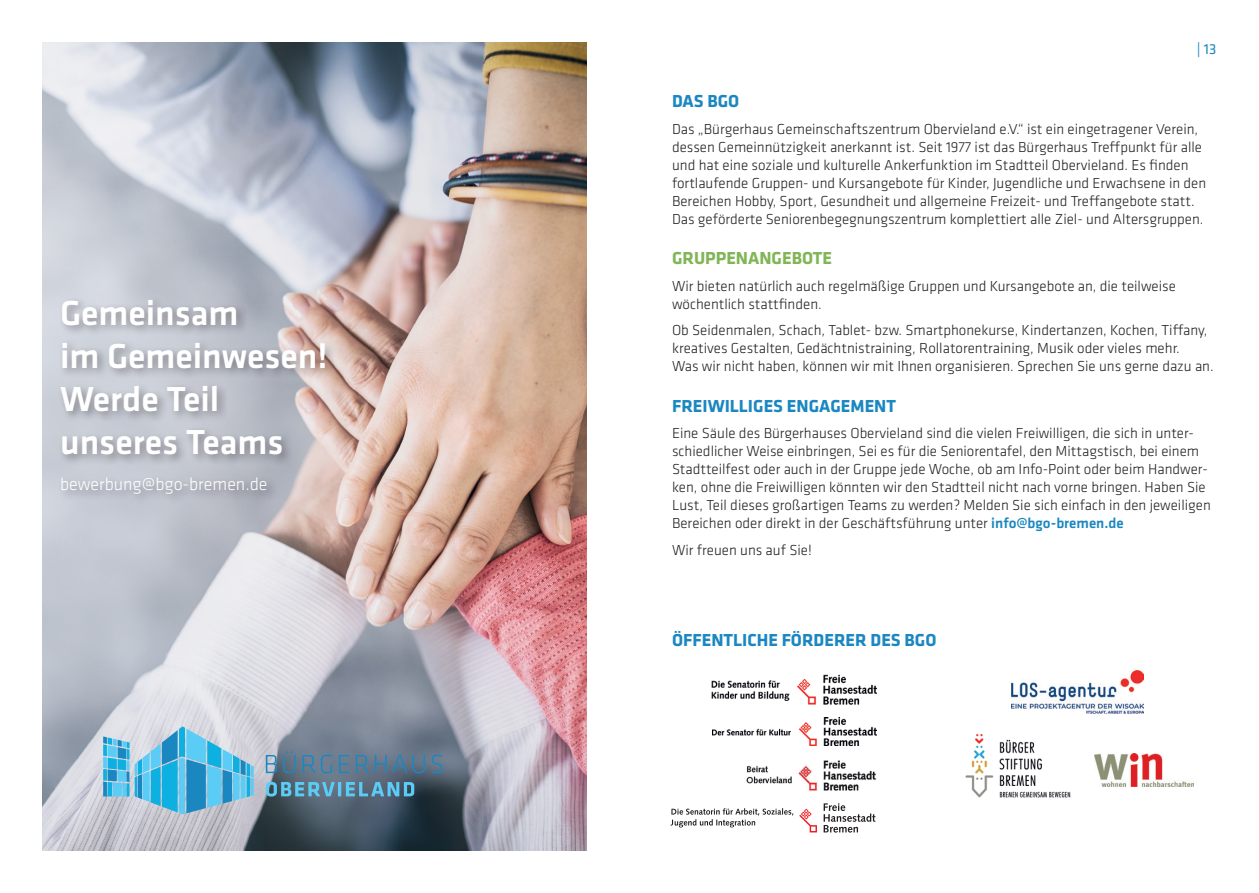
<style>
.page{position:relative;width:1259px;height:893px;background:#fff}
.page>*{position:absolute;margin:0;border:0;box-sizing:border-box;transform-origin:0 0}
.t1{font:500 36px "Klavika";color:#fff}
.t2{font:700 18px "Klavika";color:#1b87c1}
.t3{font:300 18px "Klavika";color:#fff}
.t4{font:700 18px "Klavika";color:#80b655}
.t5{font:300 15px/18px "Klavika";color:#231f20}
.t6{font:15px "Klavika";color:#1b87c1}
.s1{font-weight:500;color:#1b87c1}
</style>
<div class="page">
<img style="left:43px;top:43px;width:544px;height:807px">
<img style="left:1094px;top:754px;width:99px;height:33px">
<img style="left:746px;top:760px;width:131px;height:31px">
<img style="left:712px;top:717px;width:164px;height:29px">
<img style="left:1012px;top:670px;width:131px;height:43px">
<img style="left:711px;top:674px;width:165px;height:31px">
<svg style="left:823px;top:803px;width:52px;height:30px"></svg>
<svg style="left:799px;top:809px;width:18px;height:23px"></svg>
<svg style="left:670px;top:808px;width:123px;height:19px"></svg>
<img style="left:965px;top:710px;width:120px;height:88px">
<div style="left:58px;top:295px;width:279px;height:211px;background:#231f20;opacity:.4"></div>
<svg style="left:266px;top:782px;width:148px;height:15px;background:#5794b0"></svg>
<svg style="left:266px;top:751px;width:176px;height:22px;background:#5f7d95"></svg>
<svg style="left:135px;top:726px;width:119px;height:88px;background:#72bddd"></svg>
<svg style="left:103px;top:736px;width:26px;height:60px;background:#53b8e0"></svg>
<p class="t1" style="left:60px;top:288px;width:180px">Gemeinsam</p>
<p class="t1" style="left:60px;top:332px;width:269px">im Gemeinwesen!</p>
<p class="t1" style="left:60px;top:375px;width:161px">Werde Teil</p>
<p class="t1" style="left:60px;top:418px;width:225px">unseres Teams</p>
<p class="t3" style="left:60px;top:473px;width:209px">bewerbung@bgo-bremen.de</p>
<p class="t6" style="left:1196px;top:39px;width:21px">| 13</p>
<p class="t2" style="left:672px;top:88px;width:69px">DAS BGO</p>
<p class="t5" style="left:672px;top:119px;width:536px">Das „Bürgerhaus Gemeinschaftszentrum Obervieland e.V.“ ist ein eingetragener Verein, dessen Gemeinnützigkeit anerkannt ist. Seit 1977 ist das Bürgerhaus Treffpunkt für alle und hat eine soziale und kulturelle Ankerfunktion im Stadtteil Obervieland. Es finden fortlaufende Gruppen- und Kursangebote für Kinder, Jugendliche und Erwachsene in den Bereichen Hobby, Sport, Gesundheit und allgemeine Freizeit- und Treffangebote statt.<br>Das geförderte Seniorenbegegnungszentrum komplettiert alle Ziel- und Altersgruppen.</p>
<p class="t4" style="left:672px;top:245px;width:162px">GRUPPENANGEBOTE</p>
<p class="t5" style="left:672px;top:276px;width:505px">Wir bieten natürlich auch regelmäßige Gruppen und Kursangebote an, die teilweise</p>
<p class="t5" style="left:672px;top:294px;width:151px">wöchentlich stattfinden.</p>
<p class="t5" style="left:672px;top:321px;width:537px">Ob Seidenmalen, Schach, Tablet- bzw. Smartphonekurse, Kindertanzen, Kochen, Tiffany, kreatives Gestalten, Gedächtnistraining, Rollatorentraining, Musik oder vieles mehr.</p>
<p class="t5" style="left:672px;top:357px;width:543px">Was wir nicht haben, können wir mit Ihnen organisieren. Sprechen Sie uns gerne dazu an.</p>
<p class="t2" style="left:672px;top:393px;width:225px">FREIWILLIGES ENGAGEMENT</p>
<p class="t5" style="left:672px;top:424px;width:540px">Eine Säule des Bürgerhauses Obervieland sind die vielen Freiwilligen, die sich in unter&shy;schiedlicher Weise einbringen, Sei es für die Seniorentafel, den Mittagstisch, bei einem Stadtteilfest oder auch in der Gruppe jede Woche, ob am Info-Point oder beim Handwer&shy;ken, ohne die Freiwilligen könnten wir den Stadtteil nicht nach vorne bringen. Haben Sie Lust, Teil dieses großartigen Teams zu werden? Melden Sie sich einfach in den jeweiligen Bereichen oder direkt in der Geschäftsführung unter <span class="s1">info@bgo-bremen.de</span></p>
<p class="t5" style="left:672px;top:540px;width:141px">Wir freuen uns auf Sie!</p>
<p class="t2" style="left:672px;top:627px;width:266px">ÖFFENTLICHE FÖRDERER DES BGO</p>
</div>
